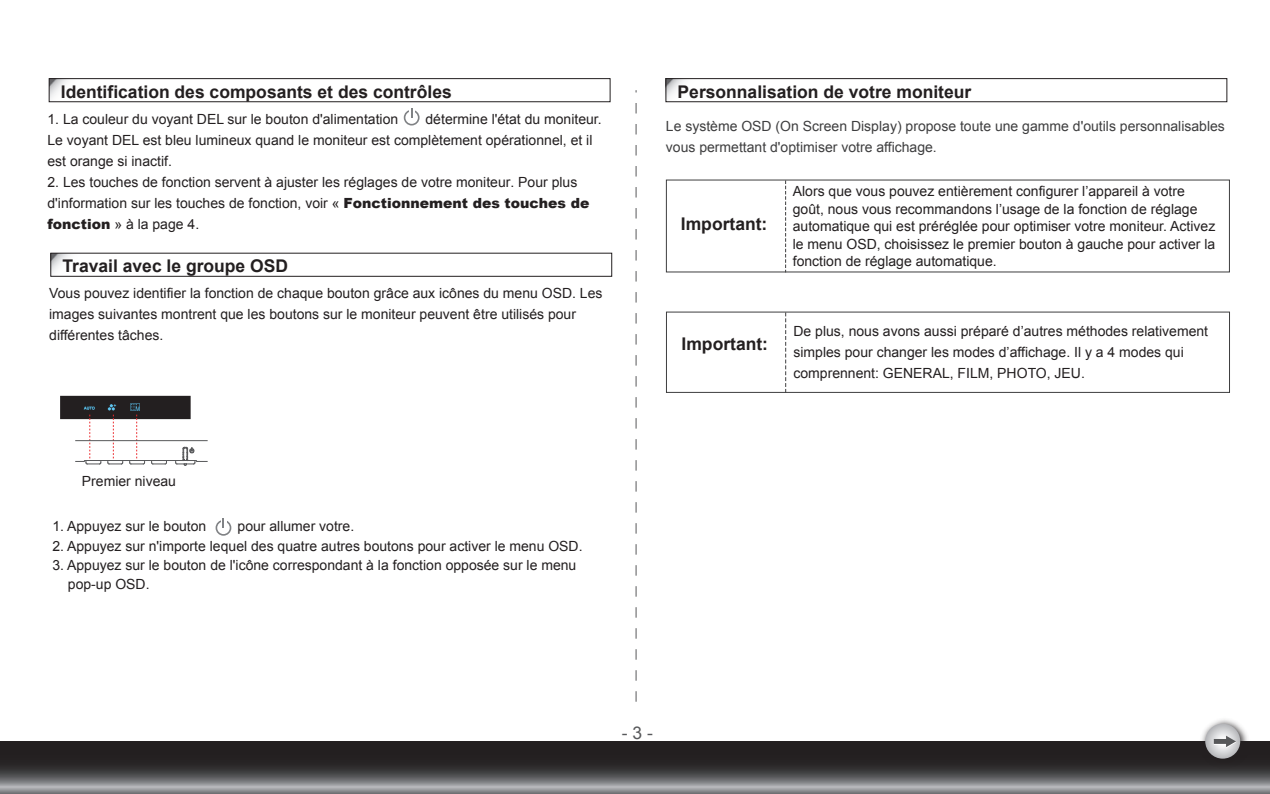
<style>
.page{position:relative;width:1270px;height:794px;background:#fff}
.page>*{position:absolute;margin:0;border:0;box-sizing:border-box;transform-origin:0 0}
.t1{font:700 17.5px "Arial";color:#231f20}
.t2{font:17.5px "Arial";color:#57585a}
.t3{font:14px/21px "Arial";color:#231f20}
.t4{font:14px/21px "Arial";color:#3e3e3f}
.s1{font-weight:900}
</style>
<div class="page">
<div style="left:60px;top:396px;width:131px;height:23px;background:#231f20"></div>
<img style="left:130px;top:403px;width:10px;height:8px">
<img style="left:107px;top:404px;width:10px;height:7px">
<img style="left:83px;top:406px;width:12px;height:4px">
<svg style="left:0;top:741px;width:1270px;height:53px;background:#4a494b"></svg>
<img style="left:1197px;top:719px;width:54px;height:50px">
<svg style="left:1205px;top:723px;width:35px;height:35px"></svg>
<svg style="left:1214px;top:735px;width:22px;height:13px"></svg>
<svg style="left:636px;top:90px;width:1px;height:611px"></svg>
<svg style="left:76px;top:414px;width:131px;height:52px"></svg>
<div style="left:666px;top:312px;width:564px;height:81px;border:1px solid #3e3e3f"></div>
<svg style="left:785px;top:312px;width:1px;height:81px"></svg>
<svg style="left:404px;top:110px;width:16px;height:15px"></svg>
<div style="left:405px;top:111px;width:13px;height:13px;background:#fff;border-radius:50%"></div>
<svg style="left:409px;top:108px;width:5px;height:10px"></svg>
<div style="left:49px;top:78px;width:561px;height:24px;border:1px solid #231f20"></div>
<svg style="left:785px;top:180px;width:1px;height:92px"></svg>
<svg style="left:216px;top:520px;width:15px;height:16px"></svg>
<div style="left:217px;top:521px;width:13px;height:13px;background:#fff;border-radius:50%"></div>
<svg style="left:221px;top:518px;width:5px;height:10px"></svg>
<div style="left:666px;top:78px;width:561px;height:24px;border:1px solid #231f20"></div>
<p class="t1" style="left:61px;top:80px;width:392px">Identification des composants et des contrôles</p>
<p class="t3" style="left:47px;top:109px;width:352px">1. La couleur du voyant DEL sur le bouton d'alimentation</p>
<p class="t3" style="left:47px;top:109px;width:556px;text-indent:378px">détermine l'état du moniteur.<br>Le voyant DEL est bleu lumineux quand le moniteur est complètement opérationnel, et il est orange si inactif.</p>
<p class="t3" style="left:47px;top:172px;width:543px">2. Les touches de fonction servent à ajuster les réglages de votre moniteur. Pour plus d'information sur les touches de fonction, voir « <span class="s1">Fonctionnement des touches de fonction</span> » à la page 4.</p>
<p class="t1" style="left:62px;top:254px;width:227px">Travail avec le groupe OSD</p>
<p class="t3" style="left:49px;top:283px;width:555px">Vous pouvez identifier la fonction de chaque bouton grâce aux icônes du menu OSD. Les images suivantes montrent que les boutons sur le moniteur peuvent être utilisés pour différentes tâches.</p>
<p class="t3" style="left:82px;top:471px;width:96px">Premier niveau</p>
<p class="t3" style="left:52px;top:516px;width:156px">1. Appuyez sur le bouton</p>
<p class="t3" style="left:238px;top:516px;width:118px">pour allumer votre.</p>
<p class="t3" style="left:52px;top:535px;width:532px">2. Appuyez sur n'importe lequel des quatre autres boutons pour activer le menu OSD.</p>
<p class="t3" style="left:68px;top:555px;width:510px;line-height:19.2px;text-indent:-16px">3. Appuyez sur le bouton de l'icône correspondant à la fonction opposée sur le menu pop-up OSD.</p>
<p class="t1" style="left:678px;top:80px;width:295px">Personnalisation de votre moniteur</p>
<p class="t4" style="left:666px;top:116px;width:561px">Le système OSD (On Screen Display) propose toute une gamme d'outils personnalisables vous permettant d'optimiser votre affichage.</p>
<p class="t1" style="left:681px;top:212px;width:88px">Important:</p>
<p class="t3" style="left:793px;top:183px;width:424px;line-height:17.5px">Alors que vous pouvez entièrement configurer l’appareil à votre goût, nous vous recommandons l’usage de la fonction de réglage automatique qui est préréglée pour optimiser votre moniteur. Activez le menu OSD, choisissez le premier bouton à gauche pour activer la fonction de réglage automatique.</p>
<p class="t1" style="left:682px;top:332px;width:88px">Important:</p>
<p class="t3" style="left:793px;top:320px;width:416px">De plus, nous avons aussi préparé d’autres méthodes relativement simples pour changer les modes d’affichage. Il y a 4 modes qui comprennent: GENERAL, FILM, PHOTO, JEU.</p>
<p class="t2" style="left:622px;top:721px;width:33px">- 3 -</p>
</div>
